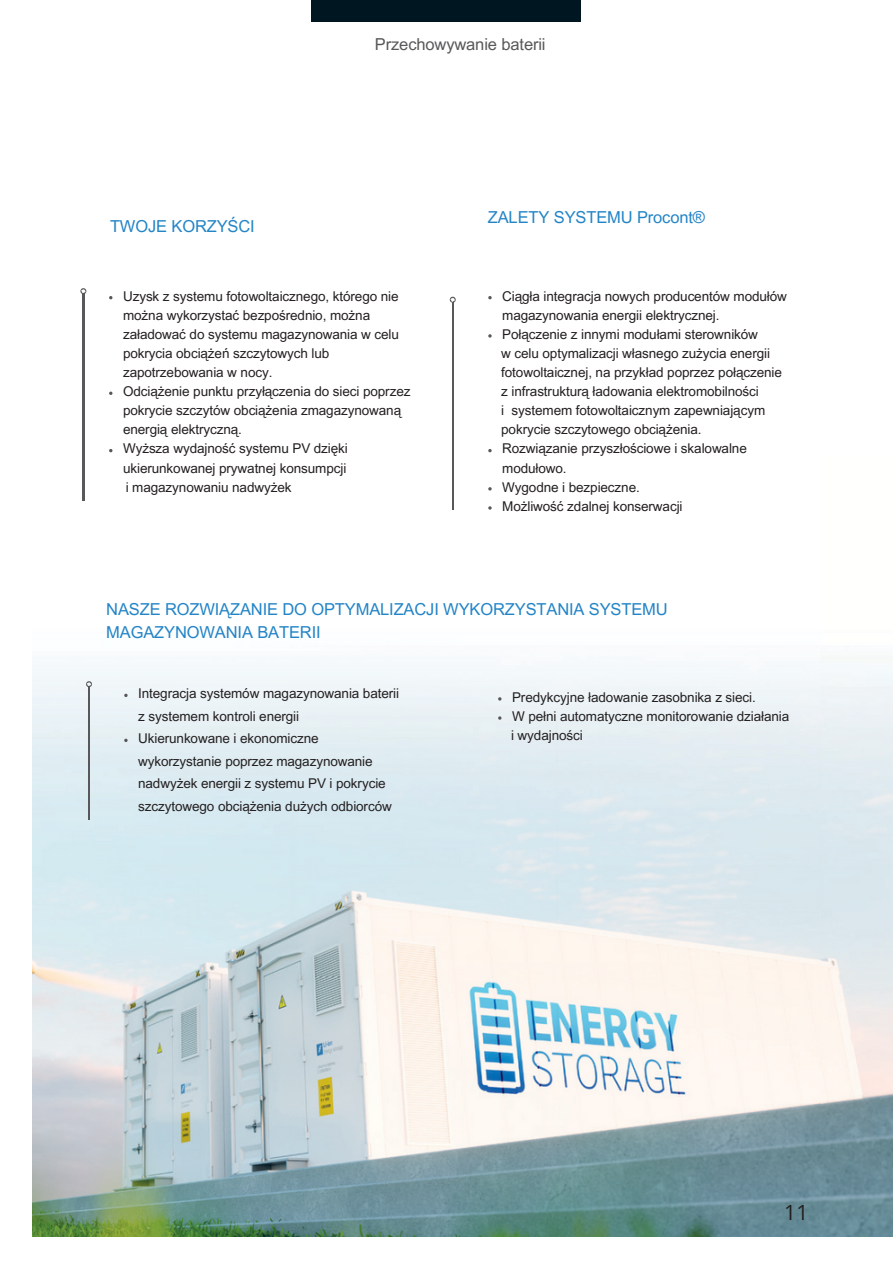
<style>
.page{position:relative;width:893px;height:1264px;background:#fff}
.page>*{position:absolute;margin:0;border:0;box-sizing:border-box;transform-origin:0 0}
.t1{font:21px "Open Sans";color:#231f20}
.t2{font:16.5px/22.5px "Arial MT Pro";letter-spacing:-.01em;color:#2384c6}
.t3{font:16.5px "Arial MT Pro";letter-spacing:-.005em;color:#58585a}
.t4{font:13.5px/19px "Arial MT Pro";letter-spacing:-.005em;color:#231f20}
</style>
<div class="page">
<img style="left:33px;top:456px;width:859px;height:780px">
<hr style="left:83px;top:293px;width:1px;height:207px;background:#58585a">
<svg style="left:80px;top:288px;width:6px;height:6px"></svg>
<hr style="left:88px;top:686px;width:2px;height:133px;background:#58585a">
<svg style="left:86px;top:681px;width:6px;height:6px"></svg>
<div style="left:312px;top:0;width:269px;height:21px;background:#001722"></div>
<hr style="left:452px;top:302px;width:1px;height:207px;background:#58585a">
<svg style="left:449px;top:297px;width:6px;height:6px"></svg>
<svg style="left:124px;top:693px;width:4px;height:4px"></svg>
<svg style="left:124px;top:738px;width:4px;height:4px"></svg>
<p class="t2" style="left:110px;top:217px;width:146px">TWOJE KORZYŚCI</p>
<p class="t3" style="left:375px;top:38px;width:172px">Przechowywanie baterii</p>
<p class="t2" style="left:488px;top:208px;width:219px">ZALETY SYSTEMU Procont®</p>
<p class="t4" style="left:123px;top:288px;width:277px">Uzysk z systemu fotowoltaicznego, którego nie można wykorzystać bezpośrednio, można załadować do systemu magazynowania w celu pokrycia obciążeń szczytowych lub zapotrzebowania w nocy.</p>
<p class="t4" style="left:123px;top:383px;width:289px">Odciążenie punktu przyłączenia do sieci poprzez pokrycie szczytów obciążenia zmagazynowaną energią elektryczną.</p>
<p class="t4" style="left:123px;top:441px;width:226px">Wyższa wydajność systemu PV dzięki ukierunkowanej prywatnej konsumpcji</p>
<p class="t4" style="left:126px;top:479px;width:167px">i magazynowaniu nadwyżek</p>
<p class="t4" style="left:502px;top:288px;width:286px">Ciągła integracja nowych producentów modułów magazynowania energii elektrycznej.</p>
<p class="t4" style="left:502px;top:326px;width:257px">Połączenie z innymi modułami sterowników</p>
<p class="t4" style="left:501px;top:345px;width:270px">w celu optymalizacji własnego zużycia energii</p>
<p class="t4" style="left:501px;top:364px;width:282px">fotowoltaicznej, na przykład poprzez połączenie</p>
<p class="t4" style="left:501px;top:383px;width:259px">z infrastrukturą ładowania elektromobilności</p>
<p class="t4" style="left:501px;top:402px;width:265px">i systemem fotowoltaicznym zapewniającym</p>
<p class="t4" style="left:501px;top:422px;width:202px">pokrycie szczytowego obciążenia.</p>
<p class="t4" style="left:502px;top:441px;width:246px">Rozwiązanie przyszłościowe i skalowalne modułowo.</p>
<p class="t4" style="left:502px;top:479px;width:139px">Wygodne i bezpieczne.</p>
<p class="t4" style="left:502px;top:498px;width:182px">Możliwość zdalnej konserwacji</p>
<p class="t2" style="left:106px;top:600px;width:563px">NASZE ROZWIĄZANIE DO OPTYMALIZACJI WYKORZYSTANIA SYSTEMU<br>MAGAZYNOWANIA BATERII</p>
<p class="t4" style="left:138px;top:684px;width:262px;line-height:22.5px">Integracja systemów magazynowania baterii z systemem kontroli energii</p>
<p class="t4" style="left:138px;top:729px;width:255px;line-height:22.5px">Ukierunkowane i ekonomiczne wykorzystanie poprzez magazynowanie nadwyżek energii z systemu PV i pokrycie szczytowego obciążenia dużych odbiorców</p>
<p class="t4" style="left:512px;top:689px;width:245px">Predykcyjne ładowanie zasobnika z sieci.</p>
<p class="t4" style="left:512px;top:708px;width:279px">W pełni automatyczne monitorowanie działania</p>
<p class="t4" style="left:511px;top:727px;width:73px">i wydajności</p>
<p class="t1" style="left:784px;top:1197px;width:26px">11</p>
</div>
